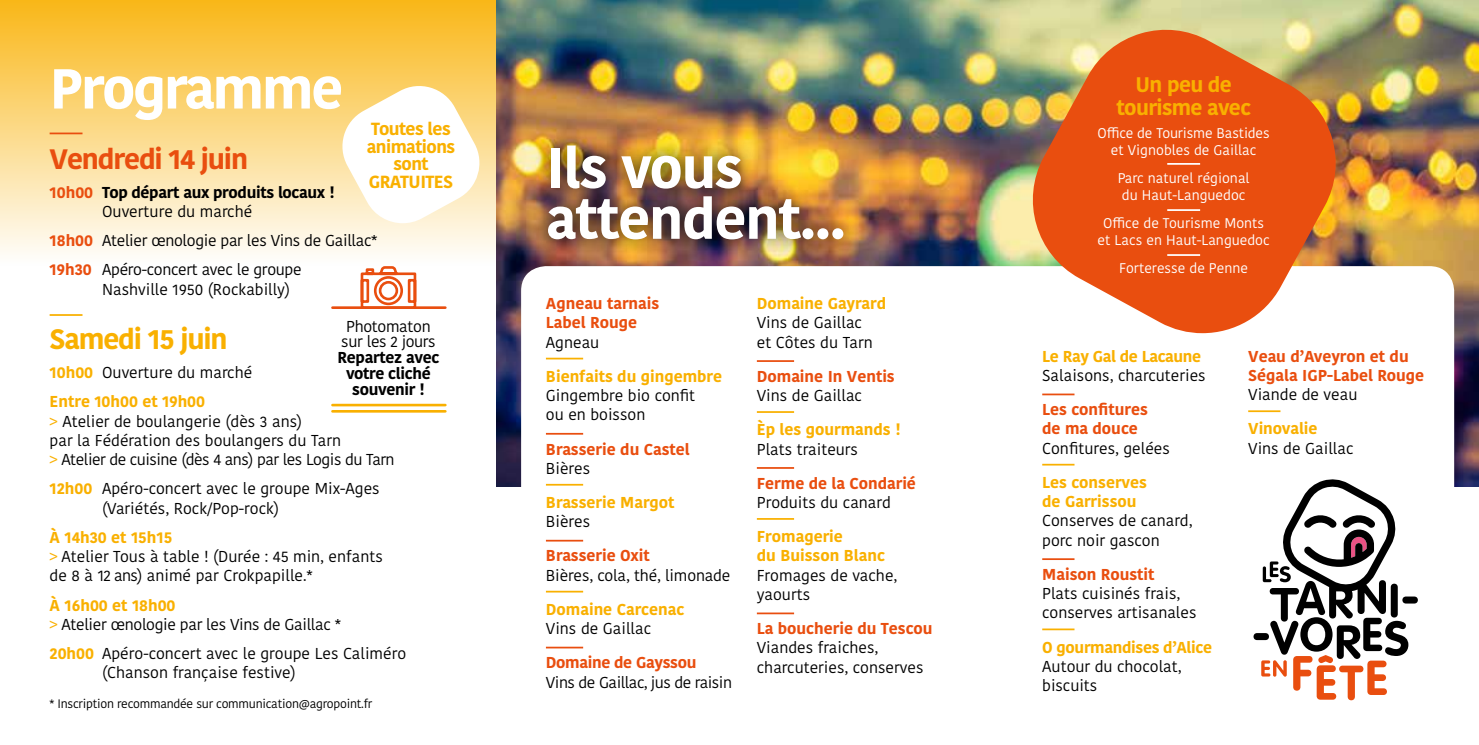
<style>
.page{position:relative;width:1479px;height:745px;background:#fff}
.page>*{position:absolute;margin:0;border:0;box-sizing:border-box;transform-origin:0 0}
.t1{font:700 56px/50.8px "Kohinoor Bangla";letter-spacing:-.02em;color:#fff}
.t2{font:700 56px "Kohinoor Bangla";letter-spacing:-.04em;color:#fff}
.t3{font:700 28px "Kohinoor Bangla";letter-spacing:-.04em;color:#e94e0f}
.t4{font:700 28px "Kohinoor Bangla";letter-spacing:-.04em;color:#f9b000}
.t5{font:700 21px/22.8px "Kohinoor Bangla";letter-spacing:-.03em;color:#f9b000;text-align:center}
.t6{font:700 17.5px/17.5px "Kohinoor Bangla";letter-spacing:-.03em;color:#f9b000;text-align:center}
.t7{font:15.75px/19.2px "Kohinoor Bangla";color:#000}
.t8{font:700 15.75px/19.2px "Kohinoor Bangla";color:#e94e0f}
.t9{font:700 15.75px/19.2px "Kohinoor Bangla";color:#f9b000}
.t10{font:15.75px/29.2px "Kohinoor Bangla";letter-spacing:-.02em;color:#000}
.t11{font:700 15.75px/15.8px "Kohinoor Bangla";letter-spacing:-.02em;color:#000}
.t12{font:700 15.75px "Kohinoor Bangla";letter-spacing:-.02em;color:#f9b000}
.t13{font:15.75px "Kohinoor Bangla";letter-spacing:-.03em;color:#000}
.t14{font:700 15.75px "Kohinoor Bangla";letter-spacing:-.02em;color:#e94e0f}
.t15{font:14px/17.5px "Kohinoor Bangla";color:#fff;text-align:center}
.t16{font:12.25px "Kohinoor Bangla";letter-spacing:-.02em;color:#000}
.s1{color:#e94e0f}
.s2{font-weight:400}
.s3{font-weight:700;color:#e94e0f}
.s4{font-weight:400;color:#000}
.s5{color:#f9b000}
.s6{font-weight:700;color:#f9b000}
</style>
<div class="page">
<div style="left:0;top:0;width:496px;height:266px;background:linear-gradient(to bottom,#f9b717,#fefefd)"></div>
<svg style="left:341px;top:85px;width:144px;height:138px"></svg>
<img style="left:496px;top:0;width:982px;height:486px">
<svg style="left:521px;top:266px;width:932px;height:254px"></svg>
<hr style="left:546px;top:357px;width:37px;height:2px;background:#f9b000">
<hr style="left:546px;top:432px;width:37px;height:2px;background:#e94e0f">
<hr style="left:546px;top:483px;width:37px;height:2px;background:#f9b000">
<hr style="left:546px;top:539px;width:37px;height:2px;background:#e94e0f">
<hr style="left:546px;top:590px;width:37px;height:2px;background:#f9b000">
<hr style="left:546px;top:646px;width:37px;height:2px;background:#e94e0f">
<hr style="left:756px;top:360px;width:38px;height:2px;background:#e94e0f">
<hr style="left:756px;top:411px;width:38px;height:1px;background:#f9b000">
<hr style="left:756px;top:467px;width:38px;height:1px;background:#e94e0f">
<hr style="left:756px;top:517px;width:38px;height:2px;background:#f9b000">
<hr style="left:756px;top:612px;width:38px;height:2px;background:#e94e0f">
<hr style="left:1042px;top:393px;width:32px;height:2px;background:#e94e0f">
<hr style="left:1042px;top:463px;width:32px;height:2px;background:#f9b000">
<hr style="left:1042px;top:558px;width:32px;height:1px;background:#e94e0f">
<hr style="left:1042px;top:628px;width:32px;height:2px;background:#f9b000">
<hr style="left:1248px;top:410px;width:32px;height:2px;background:#f9b000">
<div style="left:532px;top:129px;width:326px;height:126px;background:#000;opacity:.75"></div>
<hr style="left:332px;top:410px;width:113px;height:2px;background:#f9b000">
<hr style="left:332px;top:403px;width:113px;height:3px;background:#f9b000">
<hr style="left:332px;top:306px;width:113px;height:3px;background:#e94e0f">
<svg style="left:359px;top:265px;width:58px;height:42px"></svg>
<svg style="left:1020px;top:27px;width:318px;height:306px;background:#e37840"></svg>
<hr style="left:1167px;top:209px;width:33px;height:2px;background:#fff">
<hr style="left:1167px;top:163px;width:33px;height:2px;background:#fff">
<hr style="left:1167px;top:254px;width:33px;height:2px;background:#fff">
<hr style="left:50px;top:132px;width:32px;height:2px;background:#e94e0f">
<hr style="left:50px;top:314px;width:32px;height:2px;background:#f9b000">
<div style="left:1402px;top:596px;width:15px;height:7px;background:#000;border-radius:4px"></div>
<svg style="left:1253px;top:632px;width:15px;height:7px"></svg>
<svg style="left:1261px;top:478px;width:147px;height:221px"></svg>
<h1 class="t2" style="left:50px;top:39px;width:295px">Programme</h1>
<p class="t6" style="left:367px;top:120px;width:90px">Toutes les animations sont<br>GRATUITES</p>
<h2 class="t3" style="left:50px;top:134px;width:200px">Vendredi 14 juin</h2>
<p class="t11" style="left:102px;top:182px;width:234px;line-height:19.2px;text-indent:-52px"><span class="s1">10h00</span> Top départ aux produits locaux !<br><span class="s2">Ouverture du marché</span></p>
<p class="t10" style="left:50px;top:225px;width:329px"><span class="s3">18h00</span> Atelier œnologie par les Vins de Gaillac*<br><span class="s3">19h30</span> Apéro-concert avec le groupe</p>
<p class="t7" style="left:102px;top:279px;width:189px">Nashville 1950 (Rockabilly)</p>
<h2 class="t4" style="left:50px;top:314px;width:180px">Samedi 15 juin</h2>
<p class="t9" style="left:50px;top:357px;width:204px;line-height:29.2px">10h00 <span class="s4">Ouverture du marché<br></span>Entre 10h00 et 19h00</p>
<p class="t7" style="left:50px;top:411px;width:346px"><span class="s5">&gt;</span> Atelier de boulangerie (dès 3 ans)<br>par la Fédération des boulangers du Tarn<br><span class="s5">&gt;</span> Atelier de cuisine (dès 4 ans) par les Logis du Tarn</p>
<p class="t7" style="left:102px;top:478px;width:279px;text-indent:-52px"><span class="s6">12h00</span> Apéro-concert avec le groupe Mix-Ages (Variétés, Rock/Pop-rock)</p>
<p class="t7" style="left:50px;top:527px;width:335px"><span class="s6">À 14h30 et 15h15<br></span><span class="s5">&gt;</span> Atelier Tous à table ! (Durée : 45 min, enfants de 8 à 12 ans) animé par Crokpapille.*</p>
<p class="t10" style="left:50px;top:594px;width:293px;line-height:19.2px"><span class="s6">À 16h00 et 18h00<br></span><span class="s5">&gt;</span> Atelier œnologie par les Vins de Gaillac *</p>
<p class="t7" style="left:102px;top:643px;width:305px;text-indent:-52px"><span class="s6">20h00</span> Apéro-concert avec le groupe Les Caliméro (Chanson française festive)</p>
<p class="t16" style="left:50px;top:693px;width:324px">* Inscription recommandée sur communication@agropoint.fr</p>
<p class="t10" style="left:341px;top:318px;width:96px;line-height:15.8px;text-align:center">Photomaton sur les 2 jours</p>
<p class="t11" style="left:337px;top:349px;width:103px;text-align:center">Repartez avec votre cliché souvenir !</p>
<h1 class="t1" style="left:546px;top:140px;width:301px">Ils vous attendent...</h1>
<p class="t8" style="left:546px;top:293px;width:115px">Agneau tarnais<br>Label Rouge</p>
<p class="t7" style="left:546px;top:332px;width:55px">Agneau</p>
<p class="t9" style="left:546px;top:365px;width:178px">Bienfaits du gingembre</p>
<p class="t7" style="left:546px;top:385px;width:151px">Gingembre bio confit ou en boisson</p>
<p class="t8" style="left:546px;top:438px;width:145px">Brasserie du Castel</p>
<p class="t7" style="left:546px;top:458px;width:46px">Bières</p>
<p class="t9" style="left:546px;top:491px;width:130px">Brasserie Margot</p>
<p class="t7" style="left:546px;top:511px;width:46px">Bières</p>
<p class="t8" style="left:546px;top:545px;width:105px">Brasserie Oxit</p>
<p class="t7" style="left:546px;top:565px;width:186px">Bières, cola, thé, limonade</p>
<p class="t9" style="left:546px;top:598px;width:140px">Domaine Carcenac</p>
<p class="t7" style="left:546px;top:618px;width:107px">Vins de Gaillac</p>
<p class="t14" style="left:546px;top:648px;width:152px">Domaine de Gayssou</p>
<p class="t13" style="left:546px;top:669px;width:188px">Vins de Gaillac, jus de raisin</p>
<p class="t9" style="left:756px;top:293px;width:131px">Domaine Gayrard</p>
<p class="t7" style="left:756px;top:313px;width:117px">Vins de Gaillac et Côtes du Tarn</p>
<p class="t8" style="left:756px;top:365px;width:139px">Domaine In Ventis</p>
<p class="t7" style="left:756px;top:385px;width:107px">Vins de Gaillac</p>
<p class="t9" style="left:756px;top:419px;width:145px">Èp les gourmands !</p>
<p class="t7" style="left:756px;top:439px;width:103px">Plats traiteurs</p>
<p class="t8" style="left:756px;top:472px;width:161px">Ferme de la Condarié</p>
<p class="t7" style="left:756px;top:492px;width:135px">Produits du canard</p>
<p class="t9" style="left:756px;top:526px;width:130px">Fromagerie<br>du Buisson Blanc</p>
<p class="t7" style="left:756px;top:565px;width:142px">Fromages de vache, yaourts</p>
<p class="t8" style="left:756px;top:617px;width:177px">La boucherie du Tescou</p>
<p class="t7" style="left:756px;top:637px;width:168px">Viandes fraiches, charcuteries, conserves</p>
<h3 class="t5" style="left:1116px;top:72px;width:136px">Un peu de tourisme avec</h3>
<p class="t15" style="left:1097px;top:123px;width:174px">Office de Tourisme Bastides et Vignobles de Gaillac</p>
<p class="t15" style="left:1117px;top:168px;width:133px">Parc naturel régional du Haut-Languedoc</p>
<p class="t15" style="left:1097px;top:213px;width:174px">Office de Tourisme Monts et Lacs en Haut-Languedoc</p>
<p class="t15" style="left:1119px;top:258px;width:130px">Forteresse de Penne</p>
<p class="t12" style="left:1042px;top:342px;width:160px">Le Ray Gal de Lacaune</p>
<p class="t7" style="left:1042px;top:365px;width:165px">Salaisons, charcuteries</p>
<p class="t8" style="left:1042px;top:399px;width:107px">Les confitures de ma douce</p>
<p class="t7" style="left:1042px;top:438px;width:129px">Confitures, gelées</p>
<p class="t9" style="left:1042px;top:471px;width:106px">Les conserves de Garrissou</p>
<p class="t7" style="left:1042px;top:510px;width:152px">Conserves de canard, porc noir gascon</p>
<p class="t8" style="left:1042px;top:563px;width:114px">Maison Roustit</p>
<p class="t7" style="left:1042px;top:583px;width:156px">Plats cuisinés frais, conserves artisanales</p>
<p class="t12" style="left:1042px;top:632px;width:171px">O gourmandises d’Alice</p>
<p class="t7" style="left:1042px;top:656px;width:141px">Autour du chocolat, biscuits</p>
<p class="t8" style="left:1248px;top:345px;width:177px">Veau d’Aveyron et du<br>Ségala IGP-Label Rouge</p>
<p class="t7" style="left:1248px;top:384px;width:111px">Viande de veau</p>
<p class="t9" style="left:1248px;top:418px;width:71px">Vinovalie</p>
<p class="t7" style="left:1248px;top:438px;width:107px">Vins de Gaillac</p>
</div>
